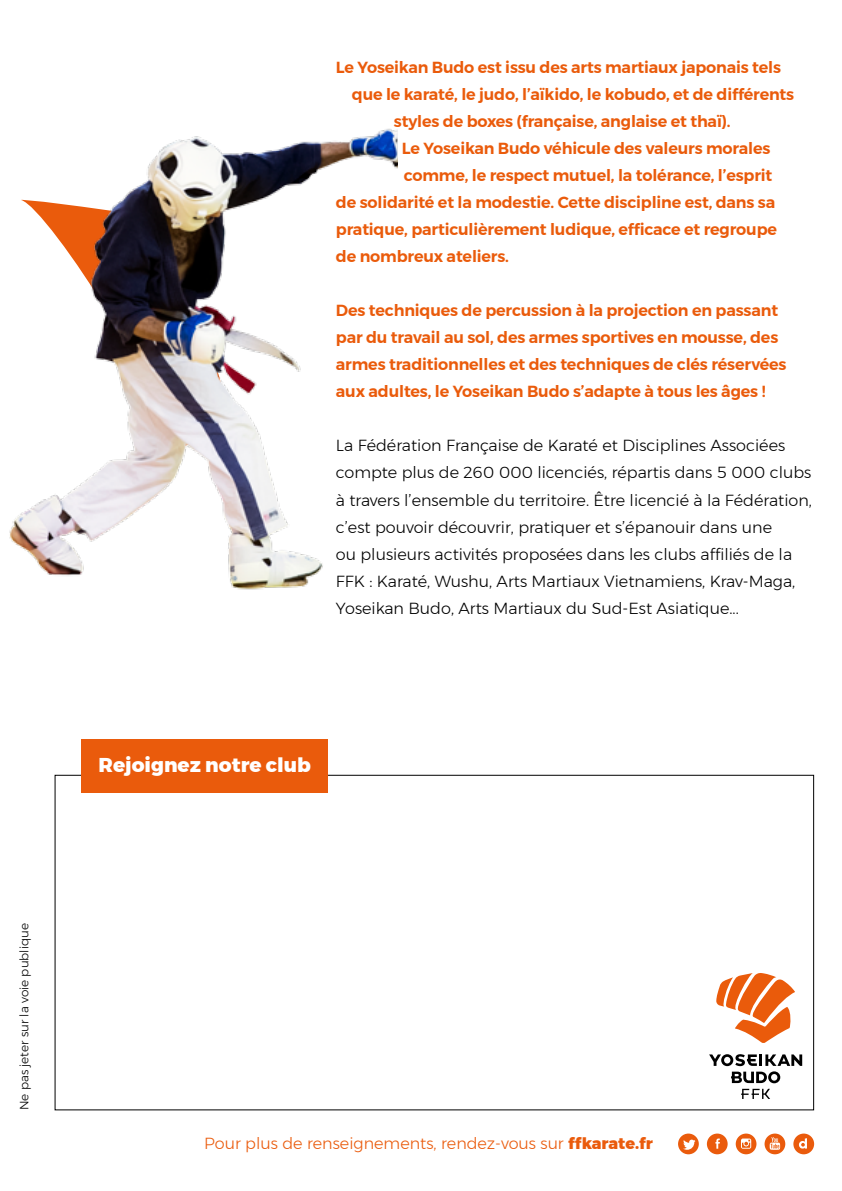
<style>
.page{position:relative;width:842px;height:1191px;background:#fff}
.page>*{position:absolute;margin:0;border:0;box-sizing:border-box;transform-origin:0 0}
.t1{font:800 20px "Montserrat";color:#fff}
.t2{font:600 16px/27px "Montserrat";letter-spacing:-.01em;color:#ea5b0b}
.t3{font:300 16px/27.2px "Montserrat";color:#000}
.t4{font:300 16px "Montserrat";color:#ea5b0c}
.t5{font:300 12px "Montserrat";color:#000}
.s1{font-weight:800}
</style>
<div class="page">
<img style="left:9px;top:128px;width:389px;height:462px">
<div style="left:81px;top:739px;width:247px;height:53px;background:#ea5b0c"></div>
<svg style="left:716px;top:973px;width:79px;height:70px"></svg>
<svg style="left:709px;top:1054px;width:93px;height:45px"></svg>
<svg style="left:764px;top:1133px;width:21px;height:21px"></svg>
<svg style="left:707px;top:1133px;width:21px;height:21px"></svg>
<svg style="left:678px;top:1133px;width:21px;height:21px"></svg>
<svg style="left:736px;top:1133px;width:20px;height:21px"></svg>
<svg style="left:793px;top:1133px;width:21px;height:21px"></svg>
<p class="t5" style="left:15px;top:1110px;width:189px;rotate:-90deg">Ne pas jeter sur la voie publique</p>
<p class="t2" style="left:336px;top:54px;width:447px">Le Yoseikan Budo est issu des arts martiaux japonais tels</p>
<p class="t2" style="left:352px;top:81px;width:444px">que le karaté, le judo, l’aïkido, le kobudo, et de différents</p>
<p class="t2" style="left:394px;top:108px;width:338px">styles de boxes (française, anglaise et thaï).</p>
<p class="t2" style="left:402px;top:135px;width:370px">Le Yoseikan Budo véhicule des valeurs morales</p>
<p class="t2" style="left:404px;top:162px;width:370px">comme, le respect mutuel, la tolérance, l’esprit</p>
<p class="t2" style="left:336px;top:189px;width:441px">de solidarité et la modestie. Cette discipline est, dans sa</p>
<p class="t2" style="left:336px;top:216px;width:443px">pratique, particulièrement ludique, efficace et regroupe</p>
<p class="t2" style="left:336px;top:243px;width:175px">de nombreux ateliers.</p>
<p class="t2" style="left:336px;top:297px;width:452px">Des techniques de percussion à la projection en passant par du travail au sol, des armes sportives en mousse, des armes traditionnelles et des techniques de clés réservées aux adultes, le Yoseikan Budo s’adapte à tous les âges !</p>
<p class="t3" style="left:336px;top:432px;width:477px">La Fédération Française de Karaté et Disciplines Associées compte plus de 260 000 licenciés, répartis dans 5 000 clubs à travers l’ensemble du territoire. Être licencié à la Fédération, c’est pouvoir découvrir, pratiquer et s’épanouir dans une<br>ou plusieurs activités proposées dans les clubs affiliés de la FFK : Karaté, Wushu, Arts Martiaux Vietnamiens, Krav-Maga, Yoseikan Budo, Arts Martiaux du Sud-Est Asiatique...</p>
<p class="t1" style="left:99px;top:748px;width:214px">Rejoignez notre club</p>
<p class="t4" style="left:204px;top:1131px;width:450px">Pour plus de renseignements, rendez-vous sur <span class="s1">ffkarate.fr</span></p>
</div>
